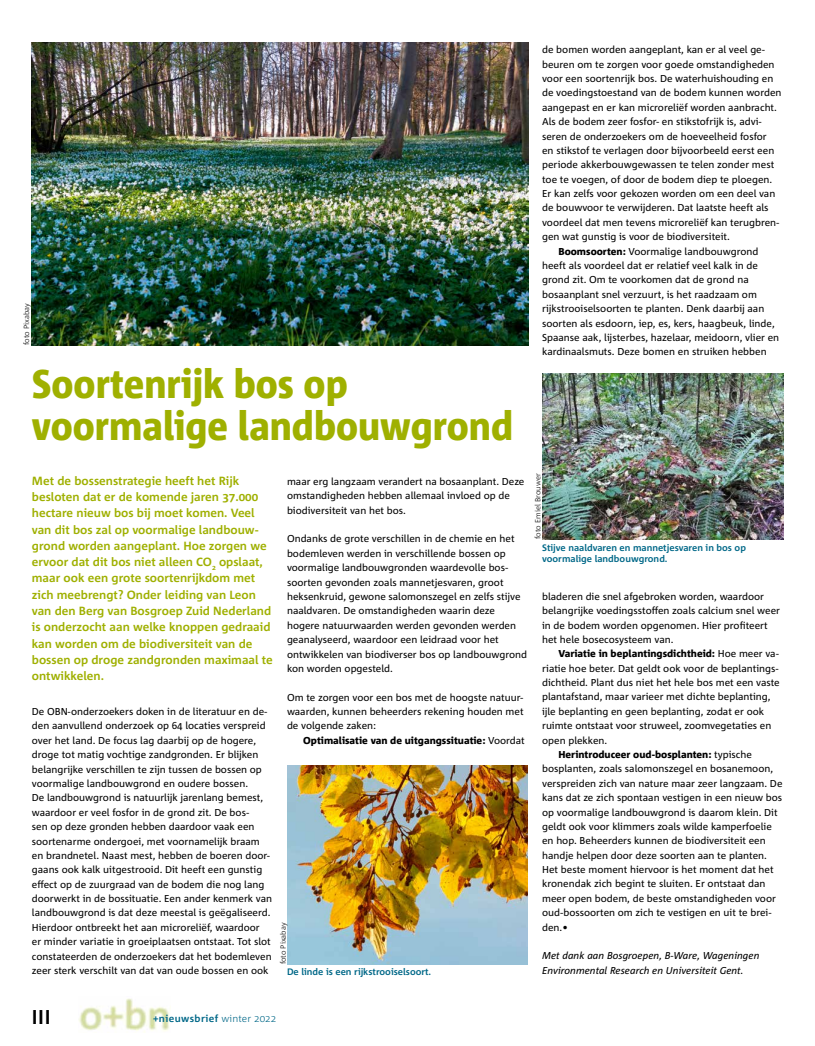
<style>
.page{position:relative;width:815px;height:1046px;background:#fff}
.page>*{position:absolute;margin:0;border:0;box-sizing:border-box;transform-origin:0 0}
.t1{font:800 40px/42.5px "Corpid S Cd C1";color:#9fb000}
.t2{font:700 20px "Corpid C1";color:#000}
.t3{font:700 11.88px/16.2px "Corpid C1";color:#9fb000}
.t4{font:10px/14.4px "Corpid C1";color:#000}
.t5{font:800 10px "Corpid C1";color:#000}
.t6{font:italic 10px/14.4px "Corpid C1";color:#000}
.t7{font:700 10px "Corpid C1";letter-spacing:.04em;color:#006888}
.t8{font:700 9.38px/11.2px "Corpid C1";color:#006888}
.t9{font:300 7.5px "Corpid C1";color:#000}
.s1{font-weight:400}
.s2{font-weight:800}
.s3{font-weight:300}
</style>
<div class="page">
<img style="left:78px;top:998px;width:91px;height:34px">
<img style="left:32px;top:43px;width:496px;height:302px">
<img style="left:287px;top:765px;width:241px;height:199px">
<img style="left:542px;top:373px;width:241px;height:166px">
<p class="t9" style="left:22px;top:345px;width:43px;rotate:-90deg">foto Pixabay</p>
<h1 class="t1" style="left:32px;top:361px;width:483px">Soortenrijk bos op voormalige landbouwgrond</h1>
<p class="t4" style="left:287px;top:474px;width:239px">maar erg langzaam verandert na bosaanplant. Deze omstandigheden hebben allemaal invloed op de biodiversiteit van het bos.</p>
<p class="t4" style="left:287px;top:531px;width:242px">Ondanks de grote verschillen in de chemie en het bodemleven werden in verschillende bossen op voormalige landbouwgronden waardevolle bos&shy;soorten gevonden zoals mannetjesvaren, groot heksenkruid, gewone salomonszegel en zelfs stijve naaldvaren. De omstandigheden waarin deze hogere natuurwaarden werden gevonden werden geanalyseerd, waardoor een leidraad voor het ontwikkelen van biodiverser bos op landbouwgrond kon worden opgesteld.</p>
<p class="t4" style="left:287px;top:689px;width:238px;text-align:justify">Om te zorgen voor een bos met de hoogste natuur&shy;waarden, kunnen beheerders rekening houden met de volgende zaken:</p>
<p class="t5" style="left:303px;top:733px;width:223px">Optimalisatie van de uitgangssituatie: <span class="s1">Voordat</span></p>
<p class="t3" style="left:32px;top:472px;width:242px">Met de bossenstrategie heeft het Rijk besloten dat er de komende jaren 37.000 hectare nieuw bos bij moet komen. Veel van dit bos zal op voormalige landbouw&shy;grond worden aangeplant. Hoe zorgen we ervoor dat dit bos niet alleen CO<sub>2</sub> opslaat, maar ook een grote soortenrijkdom met zich meebrengt? Onder leiding van Leon van den Berg van Bosgroep Zuid Nederland is onderzocht aan welke knoppen gedraaid kan worden om de biodiversiteit van de bossen op droge zandgronden maximaal te ontwikkelen.</p>
<p class="t4" style="left:32px;top:704px;width:242px">De OBN-onderzoekers doken in de literatuur en de&shy;den aanvullend onderzoek op 64 locaties verspreid over het land. De focus lag daarbij op de hogere, droge tot matig vochtige zandgronden. Er blijken belangrijke verschillen te zijn tussen de bossen op voormalige landbouwgrond en oudere bossen.<br>De landbouwgrond is natuurlijk jarenlang bemest, waardoor er veel fosfor in de grond zit. De bos-<br>sen op deze gronden hebben daardoor vaak een soortenarme ondergoei, met voornamelijk braam en brandnetel. Naast mest, hebben de boeren door&shy;gaans ook kalk uitgestrooid. Dit heeft een gunstig effect op de zuurgraad van de bodem die nog lang doorwerkt in de bossituatie. Een ander kenmerk van landbouwgrond is dat deze meestal is geëgaliseerd.<br>Hierdoor ontbreekt het aan microreliëf, waardoor<br>er minder variatie in groeiplaatsen ontstaat. Tot slot constateerden de onderzoekers dat het bodemleven zeer sterk verschilt van dat van oude bossen en ook</p>
<p class="t9" style="left:279px;top:964px;width:43px;rotate:-90deg">foto Pixabay</p>
<p class="t8" style="left:287px;top:965px;width:146px">De linde is een rijkstrooiselsoort.</p>
<p class="t4" style="left:542px;top:42px;width:224px">de bomen worden aangeplant, kan er al veel ge-</p>
<p class="t4" style="left:542px;top:57px;width:234px">beuren om te zorgen voor goede omstandigheden</p>
<p class="t4" style="left:542px;top:71px;width:233px">voor een soortenrijk bos. De waterhuishouding en</p>
<p class="t4" style="left:542px;top:85px;width:241px">de voedingstoestand van de bodem kunnen worden</p>
<p class="t4" style="left:542px;top:100px;width:236px">aangepast en er kan microreliëf worden aanbracht.</p>
<p class="t4" style="left:542px;top:114px;width:221px">Als de bodem zeer fosfor- en stikstofrijk is, advi-</p>
<p class="t4" style="left:542px;top:129px;width:226px">seren de onderzoekers om de hoeveelheid fosfor</p>
<p class="t4" style="left:542px;top:143px;width:234px">en stikstof te verlagen door bijvoorbeeld eerst een</p>
<p class="t4" style="left:542px;top:157px;width:234px">periode akkerbouwgewassen te telen zonder mest</p>
<p class="t4" style="left:542px;top:172px;width:232px">toe te voegen, of door de bodem diep te ploegen.</p>
<p class="t4" style="left:542px;top:186px;width:235px">Er kan zelfs voor gekozen worden om een deel van</p>
<p class="t4" style="left:542px;top:200px;width:228px">de bouwvoor te verwijderen. Dat laatste heeft als</p>
<p class="t4" style="left:542px;top:215px;width:239px">voordeel dat men tevens microreliëf kan terugbren-</p>
<p class="t4" style="left:542px;top:229px;width:189px">gen wat gunstig is voor de biodiversiteit.</p>
<p class="t4" style="left:558px;top:243px;width:202px"><span class="s2">Boomsoorten:</span> Voormalige landbouwgrond</p>
<p class="t4" style="left:542px;top:258px;width:217px">heeft als voordeel dat er relatief veel kalk in de</p>
<p class="t4" style="left:542px;top:272px;width:208px">grond zit. Om te voorkomen dat de grond na</p>
<p class="t4" style="left:542px;top:287px;width:216px">bosaanplant snel verzuurt, is het raadzaam om</p>
<p class="t4" style="left:542px;top:301px;width:224px">rijkstrooiselsoorten te planten. Denk daarbij aan</p>
<p class="t4" style="left:542px;top:315px;width:234px">soorten als esdoorn, iep, es, kers, haagbeuk, linde,</p>
<p class="t4" style="left:542px;top:330px;width:239px">Spaanse aak, lijsterbes, hazelaar, meidoorn, vlier en</p>
<p class="t4" style="left:542px;top:344px;width:226px">kardinaalsmuts. Deze bomen en struiken hebben</p>
<p class="t9" style="left:533px;top:539px;width:67px;rotate:-90deg">foto Emiel Brouwer</p>
<p class="t8" style="left:542px;top:541px;width:205px">Stijve naaldvaren en mannetjesvaren in bos op voormalige landbouwgrond.</p>
<p class="t4" style="left:542px;top:588px;width:239px">bladeren die snel afgebroken worden, waardoor belangrijke voedingsstoffen zoals calcium snel weer in de bodem worden opgenomen. Hier profiteert het hele bosecosysteem van.</p>
<p class="t5" style="left:558px;top:647px;width:222px">Variatie in beplantingsdichtheid: <span class="s1">Hoe meer va-</span></p>
<p class="t4" style="left:542px;top:660px;width:238px">riatie hoe beter. Dat geldt ook voor de beplantings-</p>
<p class="t4" style="left:542px;top:675px;width:239px">dichtheid. Plant dus niet het hele bos met een vaste</p>
<p class="t4" style="left:542px;top:689px;width:230px">plantafstand, maar varieer met dichte beplanting,</p>
<p class="t4" style="left:542px;top:703px;width:224px">ijle beplanting en geen beplanting, zodat er ook</p>
<p class="t4" style="left:542px;top:718px;width:231px">ruimte ontstaat voor struweel, zoomvegetaties en</p>
<p class="t4" style="left:542px;top:732px;width:67px">open plekken.</p>
<p class="t5" style="left:558px;top:748px;width:195px">Herintroduceer oud-bosplanten: <span class="s1">typische</span></p>
<p class="t4" style="left:542px;top:761px;width:233px">bosplanten, zoals salomonszegel en bosanemoon,</p>
<p class="t4" style="left:542px;top:775px;width:242px">verspreiden zich van nature maar zeer langzaam. De</p>
<p class="t4" style="left:542px;top:790px;width:242px">kans dat ze zich spontaan vestigen in een nieuw bos</p>
<p class="t4" style="left:542px;top:804px;width:237px">op voormalige landbouwgrond is daarom klein. Dit</p>
<p class="t4" style="left:542px;top:818px;width:231px">geldt ook voor klimmers zoals wilde kamperfoelie</p>
<p class="t4" style="left:542px;top:833px;width:225px">en hop. Beheerders kunnen de biodiversiteit een</p>
<p class="t4" style="left:542px;top:847px;width:226px">handje helpen door deze soorten aan te planten.</p>
<p class="t4" style="left:542px;top:861px;width:233px">Het beste moment hiervoor is het moment dat het</p>
<p class="t4" style="left:542px;top:876px;width:225px">kronendak zich begint te sluiten. Er ontstaat dan</p>
<p class="t4" style="left:542px;top:890px;width:235px">meer open bodem, de beste omstandigheden voor</p>
<p class="t4" style="left:542px;top:905px;width:231px">oud-bossoorten om zich te vestigen en uit te brei-</p>
<p class="t4" style="left:542px;top:919px;width:27px">den.•</p>
<p class="t6" style="left:542px;top:948px;width:219px">Met dank aan Bosgroepen, B-Ware, Wageningen<br>Environmental Research en Universiteit Gent.</p>
<h2 class="t2" style="left:32px;top:1004px;width:20px">III</h2>
<p class="t7" style="left:153px;top:1011px;width:125px">+nieuwsbrief <span class="s3">winter 2022</span></p>
</div>
